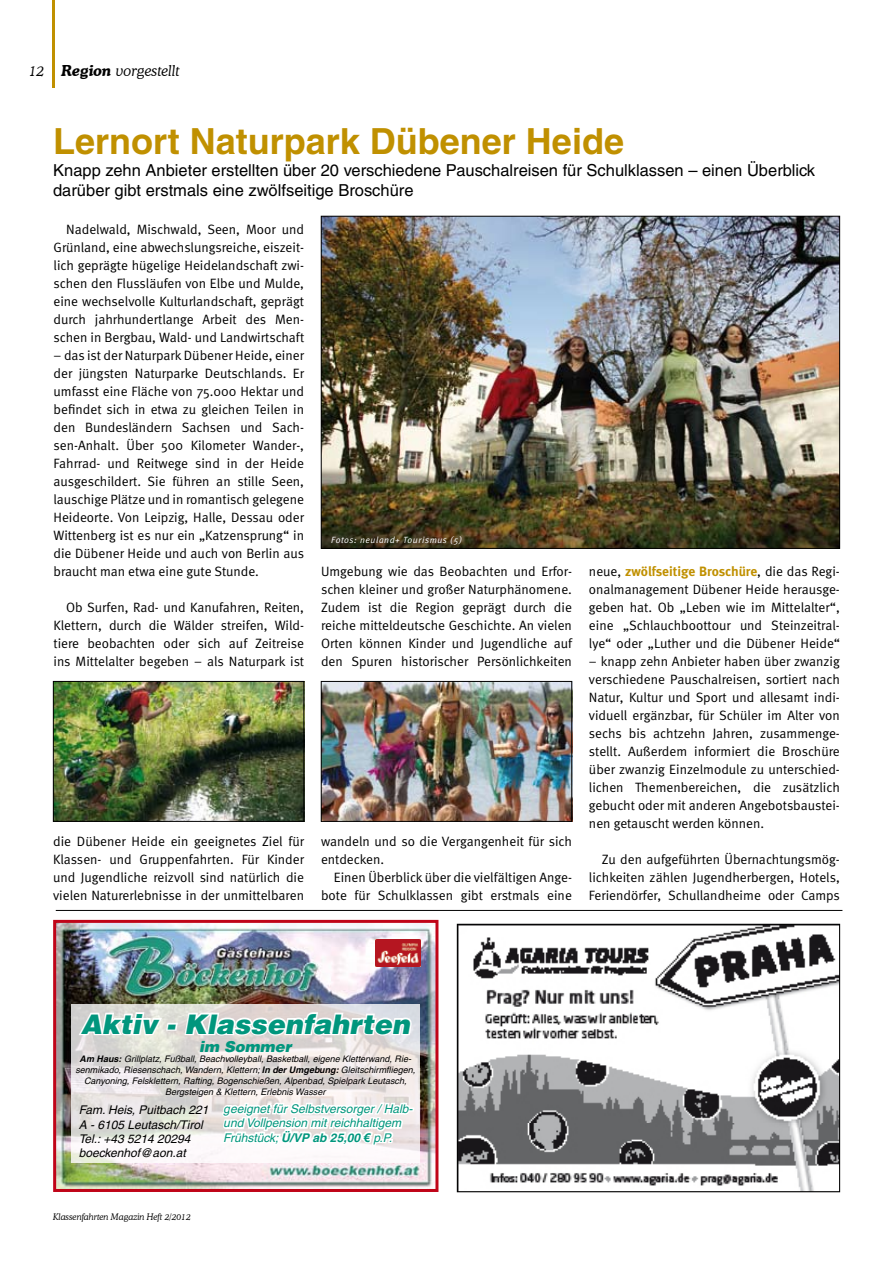
<style>
.page{position:relative;width:893px;height:1263px;background:#fff}
.page>*{position:absolute;margin:0;border:0;box-sizing:border-box;transform-origin:0 0}
.t1{font:700 36px "Helvetica";color:#c09000}
.t2{font:italic 900 27px "Helvetica";color:#01967d}
.t3{font:16.5px/19.8px "Helvetica";color:#000}
.t4{font:italic 300 15px "Cooper BT";color:#000}
.t5{font:italic 900 15px "Helvetica";color:#01967d}
.t6{font:13.5px/18px "Meta Normal";color:#000;text-align:justify}
.t7{font:700 13.5px "Meta";color:#c09000}
.t8{font:italic 12px/14.4px "Helvetica";color:#01967d}
.t9{font:italic 12px/14.4px "Helvetica";color:#000}
.t10{font:italic 9px/10.8px "Helvetica";color:#000;text-align:center}
.t11{font:italic 300 9px "Cooper BT";color:#000}
.t12{font:italic 9px "Meta Normal";letter-spacing:.06em;color:#fff}
.s1{font-weight:700}
.s2{font-family:"Meta Normal";font-weight:400;color:#000}
.s3{font-family:"Arial";font-weight:700}
</style>
<div class="page">
<hr style="left:56px;top:910px;width:786px;height:1px;background:#000">
<img style="left:57px;top:924px;width:377px;height:264px">
<div style="left:53px;top:920px;width:385px;height:272px;border:3px solid #c00418"></div>
<svg style="left:71px;top:1004px;width:349px;height:158px"></svg>
<img style="left:375px;top:939px;width:45px;height:28px">
<svg style="left:76px;top:1009px;width:338px;height:31px"></svg>
<svg style="left:221px;top:1083px;width:193px;height:109px"></svg>
<img style="left:459px;top:926px;width:379px;height:264px">
<div style="left:457px;top:924px;width:383px;height:268px;border:1px solid #000"></div>
<img style="left:323px;top:218px;width:515px;height:329px">
<img style="left:53px;top:683px;width:251px;height:139px">
<div style="left:53px;top:681px;width:251px;height:140px;border:1px solid #000"></div>
<img style="left:321px;top:683px;width:251px;height:139px">
<div style="left:321px;top:681px;width:251px;height:140px;border:1px solid #000"></div>
<hr style="left:52px;top:0;width:2px;height:87px;background:#c09000">
<p class="t4" style="left:29px;top:62px;width:17px">12</p>
<p class="t4" style="left:62px;top:62px;width:120px"><span class="s1">Region</span> vorgestellt</p>
<h1 class="t1" style="left:53px;top:119px;width:572px">Lernort Naturpark Dübener Heide</h1>
<p class="t3" style="left:53px;top:161px;width:763px">Knapp zehn Anbieter erstellten über 20 verschiedene Pauschalreisen für Schulklassen – einen Überblick darüber gibt erstmals eine zwölfseitige Broschüre</p>
<p class="t6" style="left:54px;top:220px;width:252px;text-indent:13px">Nadelwald, Mischwald, Seen, Moor und Grünland, eine abwechslungsreiche, eiszeit&shy;lich geprägte hügelige Heidelandschaft zwi&shy;schen den Flussläufen von Elbe und Mulde, eine wechselvolle Kulturlandschaft, geprägt durch jahrhundertlange Arbeit des Men&shy;schen in Bergbau, Wald- und Landwirtschaft</p>
<p class="t6" style="left:54px;top:346px;width:252px">– das ist der Naturpark Dübener Heide, einer der jüngsten Naturparke Deutschlands. Er umfasst eine Fläche von 75.000 Hektar und befindet sich in etwa zu gleichen Teilen in den Bundesländern Sachsen und Sach&shy;sen-Anhalt. Über 500 Kilometer Wander-, Fahrrad- und Reitwege sind in der Heide ausgeschildert. Sie führen an stille Seen, lauschige Plätze und in romantisch gelegene Heideorte. Von Leipzig, Halle, Dessau oder Wittenberg ist es nur ein „Katzensprung“ in die Dübener Heide und auch von Berlin aus braucht man etwa eine gute Stunde.</p>
<p class="t6" style="left:54px;top:598px;width:252px;text-indent:13px">Ob Surfen, Rad- und Kanufahren, Reiten, Klettern, durch die Wälder streifen, Wild&shy;tiere beobachten oder sich auf Zeitreise ins Mittelalter begeben – als Naturpark ist</p>
<p class="t12" style="left:331px;top:534px;width:132px">Fotos: neuland+ Tourismus (5)</p>
<p class="t6" style="left:321px;top:562px;width:252px">Umgebung wie das Beobachten und Erfor&shy;schen kleiner und großer Naturphänomene.<br>Zudem ist die Region geprägt durch die reiche mitteldeutsche Geschichte. An vielen Orten können Kinder und Jugendliche auf den Spuren historischer Persönlichkeiten</p>
<p class="t7" style="left:589px;top:563px;width:252px"><span class="s2">neue,</span> zwölfseitige Broschüre<span class="s2">, die das Regi-</span></p>
<p class="t6" style="left:589px;top:580px;width:252px">onalmanagement Dübener Heide herausge&shy;geben hat. Ob „Leben wie im Mittelalter“, eine „Schlauchboottour und Steinzeitral&shy;lye“ oder „Luther und die Dübener Heide“</p>
<p class="t6" style="left:589px;top:652px;width:252px">– knapp zehn Anbieter haben über zwanzig verschiedene Pauschalreisen, sortiert nach Natur, Kultur und Sport und allesamt indi&shy;viduell ergänzbar, für Schüler im Alter von sechs bis achtzehn Jahren, zusammenge&shy;stellt. Außerdem informiert die Broschüre über zwanzig Einzelmodule zu unterschied&shy;lichen Themenbereichen, die zusätzlich gebucht oder mit anderen Angebotsbaustei&shy;nen getauscht werden können.</p>
<p class="t6" style="left:589px;top:850px;width:253px;text-indent:13px">Zu den aufgeführten Übernachtungsmög&shy;lichkeiten zählen Jugendherbergen, Hotels, Feriendörfer, Schullandheime oder Camps</p>
<p class="t6" style="left:53px;top:832px;width:252px">die Dübener Heide ein geeignetes Ziel für Klassen- und Gruppenfahrten. Für Kinder und Jugendliche reizvoll sind natürlich die vielen Naturerlebnisse in der unmittelbaren</p>
<p class="t6" style="left:321px;top:832px;width:252px">wandeln und so die Vergangenheit für sich entdecken.</p>
<p class="t6" style="left:321px;top:868px;width:252px;text-align:right">Einen Überblick über die vielfältigen Ange&shy;bote für Schulklassen gibt erstmals eine</p>
<h2 class="t2" style="left:81px;top:1006px;width:330px">Aktiv - Klassenfahrten</h2>
<p class="t5" style="left:199px;top:1036px;width:94px">im Sommer</p>
<p class="t10" style="left:75px;top:1054px;width:341px"><span class="s1">Am Haus:</span> Grillplatz, Fußball, Beachvolleyball, Basketball, eigene Kletterwand, Rie&shy;senmikado, Riesenschach, Wandern, Klettern; <span class="s1">In der Umgebung:</span> Gleitschirmfliegen, Canyoning, Felsklettern, Rafting, Bogenschießen, Alpenbad, Spielpark Leutasch, Bergsteigen &amp; Klettern, Erlebnis Wasser</p>
<p class="t8" style="left:223px;top:1101px;width:191px">geeignet für Selbstversorger / Halb&shy;und Vollpension mit reichhaltigem<br>Frühstück; <span class="s1">Ü/VP ab 25,00</span> <span class="s3">€</span> p.P.</p>
<p class="t9" style="left:79px;top:1103px;width:131px">Fam. Heis, Puitbach 221<br>A - 6105 Leutasch/Tirol<br>Tel.: +43 5214 20294 boeckenhof@aon.at</p>
<p class="t11" style="left:53px;top:1212px;width:139px">Klassenfahrten Magazin Heft 2/2012</p>
</div>
